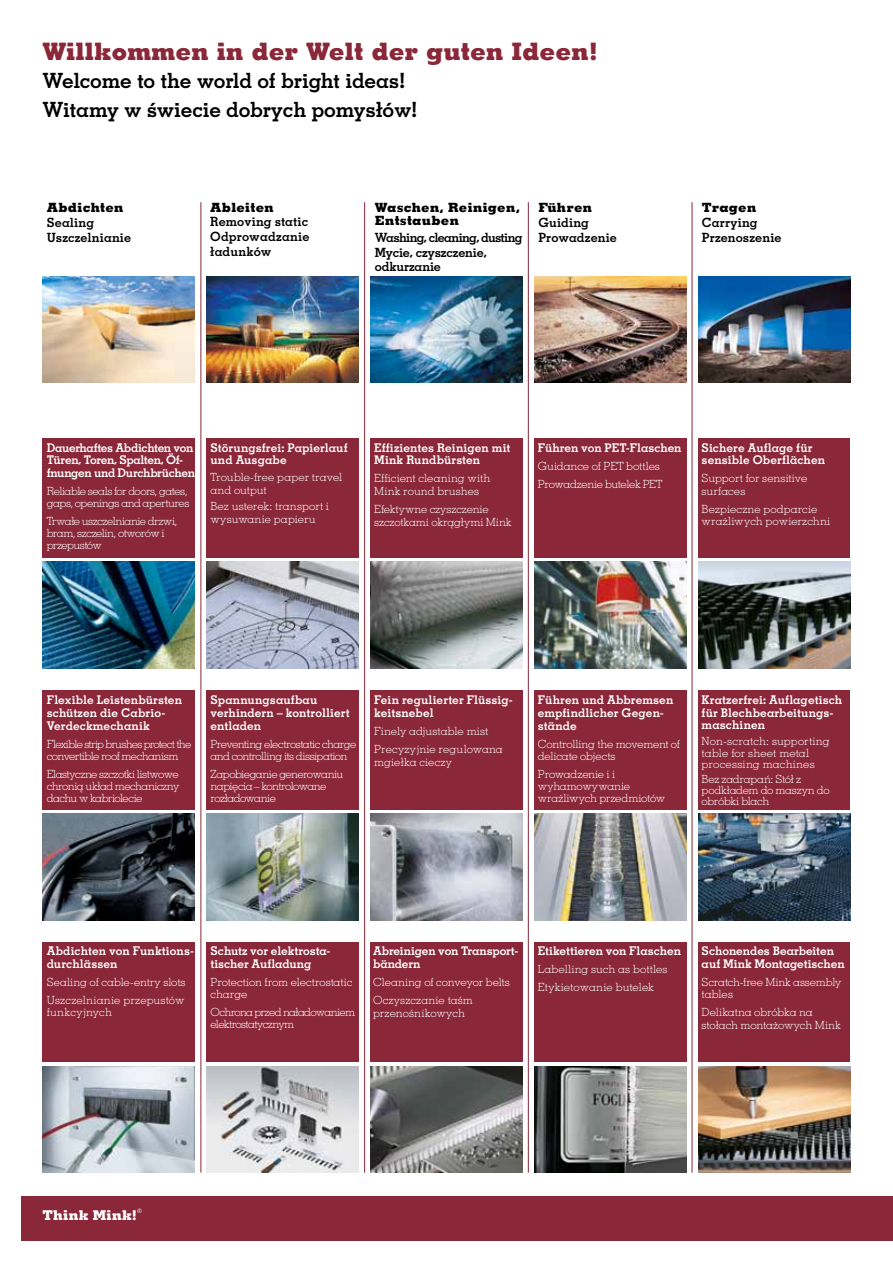
<style>
.page{position:relative;width:893px;height:1263px;background:#fff}
.page>*{position:absolute;margin:0;border:0;box-sizing:border-box;transform-origin:0 0}
.t1{font:800 24px "Memphis LT Std";color:#8a2738}
.t2{font:700 21px "Memphis LT Std";letter-spacing:-.015em;color:#000}
.t3{font:700 21px "Memphis LT Pro";letter-spacing:-.01em;color:#000}
.t4{font:800 13.5px "Memphis LT Std";letter-spacing:.02em;color:#fff}
.t5{font:700 12.75px/15.3px "Memphis LT Pro";color:#000}
.t6{font:800 12.75px/12.8px "Memphis LT Std";letter-spacing:.025em;color:#000}
.t7{font:700 12.75px/15px "Memphis LT Std";letter-spacing:.005em;color:#000}
.t8{font:700 12.75px "Memphis LT Std";letter-spacing:-.055em;color:#000}
.t9{font:700 12px/12.8px "Memphis LT Std";color:#fff}
.t10{font:700 12px/12.8px "Memphis LT Std";letter-spacing:-.03em;color:#fff}
.t11{font:300 11.25px/12px "Memphis LT Std";letter-spacing:-.01em;color:#fff}
.t12{font:300 11.25px/12px "Memphis LT Pro";letter-spacing:-.015em;color:#fff}
.t13{font:300 11.25px/12.8px "Memphis LT Std";letter-spacing:.01em;color:#fff}
.t14{font:300 11.25px/12px "Memphis LT Std";letter-spacing:-.04em;color:#fff}
.t15{font:300 11.25px/12px "Memphis LT Pro";letter-spacing:-.055em;color:#fff}
.t16{font:300 11.25px/12.8px "Memphis LT Pro";letter-spacing:.015em;color:#fff}
.t17{font:300 11.25px/12.8px "Memphis LT Pro";letter-spacing:.01em;color:#fff}
.t18{font:300 11.25px/12px "Memphis LT Pro";letter-spacing:-.04em;color:#fff}
.t19{font:300 11.25px/12px "Memphis LT Std";letter-spacing:-.055em;color:#fff}
.t20{font:300 11.25px/12px "Memphis LT Pro";letter-spacing:.02em;color:#fff}
.t21{font:300 11.25px "Memphis LT Pro";letter-spacing:-.035em;color:#fff}
.t22{font:300 condensed 6.15px "Formata";color:#fff}
</style>
<div class="page">
<div style="left:21px;top:1196px;width:872px;height:45px;background:#8a2738"></div>
<img style="left:43px;top:276px;width:152px;height:107px">
<img style="left:206px;top:276px;width:153px;height:107px">
<img style="left:370px;top:276px;width:153px;height:107px">
<img style="left:534px;top:276px;width:153px;height:107px">
<img style="left:698px;top:276px;width:153px;height:107px">
<img style="left:43px;top:1066px;width:152px;height:106px">
<img style="left:206px;top:1066px;width:153px;height:106px">
<img style="left:370px;top:1066px;width:153px;height:106px">
<img style="left:534px;top:1066px;width:153px;height:106px">
<img style="left:698px;top:1066px;width:152px;height:106px">
<img style="left:43px;top:814px;width:152px;height:106px">
<img style="left:206px;top:814px;width:153px;height:106px">
<img style="left:370px;top:814px;width:153px;height:106px">
<img style="left:534px;top:814px;width:153px;height:106px">
<img style="left:698px;top:814px;width:152px;height:106px">
<img style="left:43px;top:562px;width:152px;height:106px">
<img style="left:206px;top:562px;width:153px;height:106px">
<img style="left:370px;top:562px;width:153px;height:106px">
<img style="left:534px;top:562px;width:153px;height:106px">
<img style="left:698px;top:562px;width:152px;height:106px">
<div style="left:43px;top:439px;width:807px;height:119px;background:#8a2738"></div>
<div style="left:43px;top:690px;width:807px;height:120px;background:#8a2738"></div>
<div style="left:43px;top:942px;width:807px;height:119px;background:#8a2738"></div>
<div style="left:196px;top:264px;width:10px;height:913px;background:#fff"></div>
<div style="left:359px;top:262px;width:11px;height:913px;background:#fff"></div>
<div style="left:523px;top:262px;width:11px;height:914px;background:#fff"></div>
<div style="left:687px;top:262px;width:10px;height:924px;background:#fff"></div>
<hr style="left:201px;top:202px;width:1px;height:970px;background:#8a2738">
<hr style="left:364px;top:202px;width:1px;height:970px;background:#8a2738">
<hr style="left:528px;top:202px;width:1px;height:970px;background:#8a2738">
<hr style="left:692px;top:202px;width:1px;height:970px;background:#8a2738">
<h1 class="t1" style="left:43px;top:36px;width:557px">Willkommen in der Welt der guten Ideen!</h1>
<h2 class="t2" style="left:43px;top:68px;width:365px">Welcome to the world of bright ideas!</h2>
<h2 class="t3" style="left:43px;top:96px;width:377px">Witamy w świecie dobrych pomysłów!</h2>
<p class="t6" style="left:47px;top:201px;width:78px">Abdichten</p>
<p class="t7" style="left:47px;top:215px;width:86px">Sealing<br>Uszczelnianie</p>
<p class="t6" style="left:210px;top:201px;width:65px">Ableiten</p>
<p class="t7" style="left:210px;top:214px;width:99px">Removing static</p>
<p class="t5" style="left:210px;top:229px;width:101px">Odprowadzanie ładunków</p>
<p class="t6" style="left:375px;top:201px;width:147px">Waschen, Reinigen,<br>Entstauben</p>
<p class="t8" style="left:375px;top:229px;width:149px">Washing, cleaning, dusting</p>
<p class="t5" style="left:375px;top:244px;width:114px">Mycie, czyszczenie, odkurzanie</p>
<p class="t6" style="left:538px;top:201px;width:55px">Führen</p>
<p class="t7" style="left:538px;top:215px;width:52px">Guiding</p>
<p class="t5" style="left:538px;top:230px;width:80px">Prowadzenie</p>
<p class="t6" style="left:702px;top:201px;width:56px">Tragen</p>
<p class="t7" style="left:702px;top:215px;width:57px">Carrying</p>
<p class="t5" style="left:702px;top:230px;width:81px">Przenoszenie</p>
<p class="t10" style="left:47px;top:441px;width:150px">Dauerhaftes Abdichten von<br>Türen, Toren, Spalten, Öf&shy;fnungen und Durchbrüchen</p>
<p class="t14" style="left:47px;top:485px;width:144px">Reliable seals for doors, gates, gaps, openings and apertures</p>
<p class="t18" style="left:47px;top:515px;width:132px">Trwałe uszczelnianie drzwi, bram, szczelin, otworów i przepustów</p>
<p class="t9" style="left:210px;top:441px;width:139px">Störungsfrei: Papierlauf und Ausgabe</p>
<p class="t13" style="left:210px;top:470px;width:133px">Trouble-free paper travel and output</p>
<p class="t17" style="left:210px;top:500px;width:120px">Bez usterek: transport i wysuwanie papieru</p>
<p class="t9" style="left:374px;top:441px;width:138px">Effizientes Reinigen mit<br>Mink Rundbürsten</p>
<p class="t13" style="left:374px;top:472px;width:118px">Efficient cleaning with<br>Mink round brushes</p>
<p class="t12" style="left:374px;top:503px;width:139px;line-height:12.8px">Efektywne czyszczenie szczotkami okrągłymi Mink</p>
<p class="t9" style="left:538px;top:441px;width:145px">Führen von PET-Flaschen</p>
<p class="t11" style="left:538px;top:459px;width:124px">Guidance of PET bottles</p>
<p class="t21" style="left:538px;top:477px;width:126px">Prowadzenie butelek PET</p>
<p class="t9" style="left:702px;top:441px;width:125px">Sichere Auflage für sensible Oberflächen</p>
<p class="t11" style="left:702px;top:472px;width:107px;line-height:12.8px">Support for sensitive surfaces</p>
<p class="t16" style="left:702px;top:503px;width:130px;line-height:12px">Bezpieczne podparcie wrażliwych powierzchni</p>
<p class="t9" style="left:47px;top:693px;width:137px">Flexible Leistenbürsten schützen die Cabrio-<br>Verdeckmechanik</p>
<p class="t19" style="left:47px;top:738px;width:146px">Flexible strip brushes protect the convertible roof mechanism</p>
<p class="t12" style="left:47px;top:768px;width:134px;text-align:justify">Elastyczne szczotki listwowe chronią układ mechaniczny dachu w kabriolecie</p>
<p class="t9" style="left:210px;top:693px;width:141px">Spannungsaufbau verhindern – kontrolliert entladen</p>
<p class="t14" style="left:210px;top:738px;width:147px">Preventing electrostatic charge and controlling its dissipation</p>
<p class="t15" style="left:210px;top:768px;width:134px">Zapobieganie generowaniu napięcia – kontrolowane rozładowanie</p>
<p class="t9" style="left:374px;top:693px;width:140px">Fein regulierter Flüssig&shy;keitsnebel</p>
<p class="t11" style="left:374px;top:725px;width:116px">Finely adjustable mist</p>
<p class="t16" style="left:374px;top:742px;width:130px">Precyzyjnie regulowana mgiełka cieczy</p>
<p class="t9" style="left:538px;top:693px;width:137px">Führen und Abbremsen empfindlicher Gegen&shy;stände</p>
<p class="t11" style="left:538px;top:738px;width:144px">Controlling the movement of delicate objects</p>
<p class="t12" style="left:538px;top:768px;width:129px">Prowadzenie i i wyhamowywanie wrażliwych przedmiotów</p>
<p class="t9" style="left:702px;top:694px;width:142px;line-height:12.3px">Kratzerfrei: Auflagetisch für Blechbearbeitungs&shy;maschinen</p>
<p class="t13" style="left:702px;top:736px;width:130px;line-height:11.2px">Non-scratch: supporting table for sheet metal processing machines</p>
<p class="t12" style="left:702px;top:773px;width:129px;line-height:11.2px">Bez zadrapań: Stół z podkładem do maszyn do obróbki blach</p>
<p class="t9" style="left:47px;top:945px;width:149px">Abdichten von Funktions&shy;durchlässen</p>
<p class="t11" style="left:47px;top:976px;width:140px">Sealing of cable-entry slots</p>
<p class="t20" style="left:47px;top:994px;width:139px">Uszczelnianie przepustów funkcyjnych</p>
<p class="t9" style="left:210px;top:945px;width:122px">Schutz vor elektrosta&shy;tischer Aufladung</p>
<p class="t11" style="left:210px;top:976px;width:143px">Protection from electrostatic charge</p>
<p class="t15" style="left:210px;top:1006px;width:146px">Ochrona przed naładowaniem elektrostatycznym</p>
<p class="t9" style="left:373px;top:945px;width:147px">Abreinigen von Transport&shy;bändern</p>
<p class="t11" style="left:373px;top:976px;width:138px">Cleaning of conveyor belts</p>
<p class="t17" style="left:373px;top:994px;width:101px">Oczyszczanie taśm przenośnikowych</p>
<p class="t9" style="left:538px;top:945px;width:145px">Etikettieren von Flaschen</p>
<p class="t11" style="left:538px;top:960px;width:131px;line-height:18px">Labelling such as bottles<br>Etykietowanie butelek</p>
<p class="t9" style="left:702px;top:945px;width:145px">Schonendes Bearbeiten auf Mink Montagetischen</p>
<p class="t11" style="left:702px;top:976px;width:141px">Scratch-free Mink assembly tables</p>
<p class="t12" style="left:702px;top:1006px;width:141px;line-height:12.8px">Delikatna obróbka na stołach montażowych Mink</p>
<p class="t4" style="left:43px;top:1206px;width:96px">Think Mink!</p>
<p class="t22" style="left:137px;top:1207px;width:6px">®</p>
</div>
